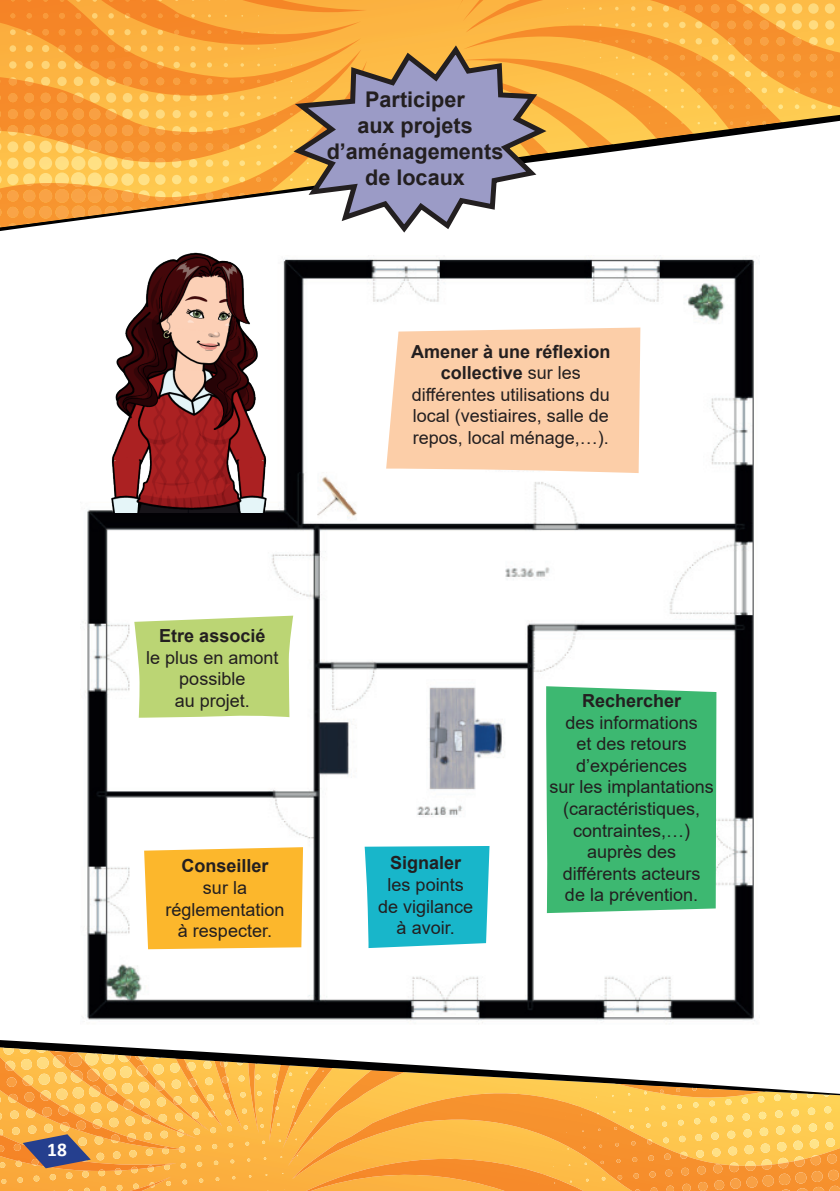
<style>
.page{position:relative;width:840px;height:1191px;background:#fff}
.page>*{position:absolute;margin:0;border:0;box-sizing:border-box;transform-origin:0 0}
.t1{font:700 21.6px/26px "Arial";color:#231f20;text-align:center}
.t2{font:700 19.4px "Calibri";color:#fff}
.t3{font:18px/21.6px "Arial";color:#231f20;text-align:center}
.t4{font:700 18px "Arial";color:#231f20}
.s1{font-weight:700}
</style>
<div class="page">
<img style="left:85px;top:259px;width:670px;height:765px">
<div style="left:546px;top:686px;width:170px;height:227px;background:#3db871"></div>
<svg style="left:364px;top:846px;width:125px;height:102px;background:#25bacd"></svg>
<div style="left:144px;top:847px;width:159px;height:102px;background:#fcb72c"></div>
<svg style="left:134px;top:615px;width:159px;height:102px;background:#c0d87f"></svg>
<svg style="left:386px;top:327px;width:254px;height:146px;background:#fcd1ad"></svg>
<svg style="left:0;top:0;width:391px;height:229px;background:#f7ae4e"></svg>
<svg style="left:398px;top:0;width:441px;height:160px;background:#f1b052"></svg>
<svg style="left:594px;top:1080px;width:245px;height:111px;background:#f3b551"></svg>
<svg style="left:0;top:1044px;width:588px;height:147px;background:#ebad54"></svg>
<svg style="left:288px;top:41px;width:264px;height:192px"></svg>
<img style="left:85px;top:252px;width:211px;height:260px">
<p class="t1" style="left:326px;top:87px;width:178px">Participer<br>aux projets d’aménagements de locaux</p>
<p class="t3" style="left:411px;top:340px;width:201px"><span class="s1">Amener à une réflexion collective</span> sur les différentes utilisations du local (vestiaires, salle de repos, local ménage,…).</p>
<p class="t4" style="left:159px;top:623px;width:108px">Etre associé</p>
<p class="t3" style="left:146px;top:646px;width:134px">le plus en amont possible<br>au projet.</p>
<p class="t4" style="left:181px;top:853px;width:89px">Conseiller</p>
<p class="t3" style="left:165px;top:876px;width:121px">sur la réglementation à respecter.</p>
<p class="t4" style="left:390px;top:850px;width:73px">Signaler</p>
<p class="t3" style="left:378px;top:874px;width:97px">les points de vigilance à avoir.</p>
<p class="t4" style="left:581px;top:688px;width:101px">Rechercher</p>
<p class="t3" style="left:549px;top:711px;width:166px">des informations<br>et des retours d’expériences<br>sur les implantations (caractéristiques, contraintes,…) auprès des différents acteurs<br>de la prévention.</p>
<p class="t2" style="left:47px;top:1135px;width:21px">18</p>
</div>
